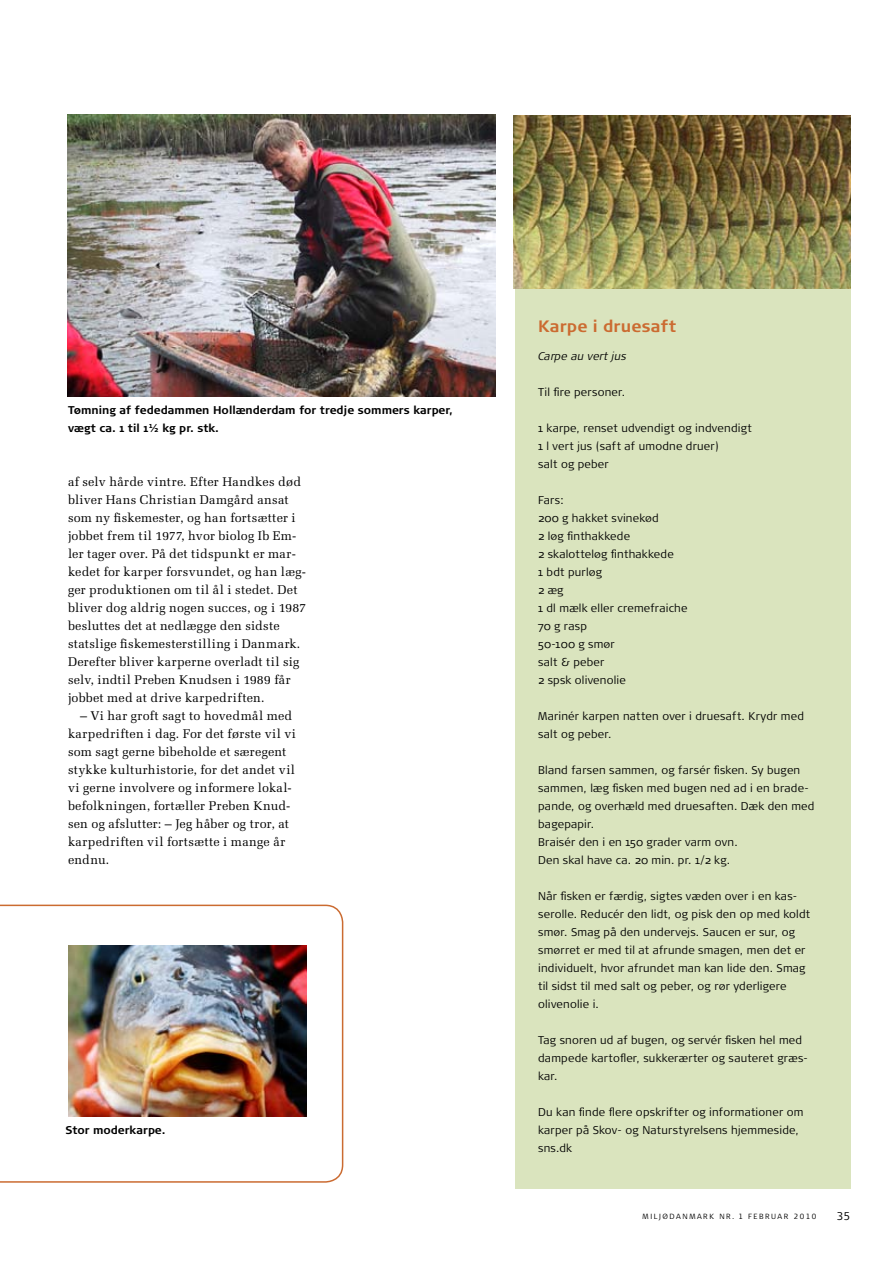
<style>
.page{position:relative;width:893px;height:1263px;background:#fff}
.page>*{position:absolute;margin:0;border:0;box-sizing:border-box;transform-origin:0 0}
.t1{font:700 16.5px "Signa Normal";letter-spacing:.005em;color:#cb6b31}
.t2{font:12.6px/18px "Melior";letter-spacing:.015em;color:#000}
.t3{font:300 11.25px/18px "Signa Normal";letter-spacing:.02em;color:#000}
.t4{font:700 11.25px/18px "Signa Normal";color:#000}
.t5{font:italic 300 11.25px "Signa Normal";letter-spacing:.015em;color:#000}
.t6{font:300 11.25px "Signa Column";color:#000}
.t7{font:300 7.5px "Signa Column";letter-spacing:.2em;color:#000}
.t8{font:300 7.5px "Signa Normal";letter-spacing:.23em;color:#000}
.s1{font-family:"Signa Normal"}
</style>
<div class="page">
<div style="left:514px;top:288px;width:336px;height:900px;background:#dae4be"></div>
<img style="left:514px;top:116px;width:336px;height:172px">
<img style="left:0;top:905px;width:343px;height:278px">
<img style="left:68px;top:115px;width:428px;height:281px">
<p class="t4" style="left:68px;top:401px;width:386px">Tømning af fededammen Hollænderdam for tredje sommers karper, vægt ca. 1 til 1½ kg pr. stk.</p>
<p class="t2" style="left:68px;top:473px;width:240px">af selv hårde vintre. Efter Handkes død bliver Hans Christian Damgård ansat som ny fiskemester, og han fortsætter i jobbet frem til 1977, hvor biolog Ib Em&shy;ler tager over. På det tidspunkt er mar&shy;kedet for karper forsvundet, og han læg&shy;ger produktionen om til ål i stedet. Det bliver dog aldrig nogen succes, og i 1987 besluttes det at nedlægge den sidste statslige fiskemesterstilling i Danmark.<br>Derefter bliver karperne overladt til sig selv, indtil Preben Knudsen i 1989 får jobbet med at drive karpedriften.</p>
<p class="t2" style="left:68px;top:707px;width:230px;text-indent:12px">– Vi har groft sagt to hovedmål med karpedriften i dag. For det første vil vi som sagt gerne bibeholde et særegent stykke kulturhistorie, for det andet vil vi gerne involvere og informere lokal&shy;befolkningen, fortæller Preben Knud&shy;sen og afslutter: – Jeg håber og tror, at karpedriften vil fortsætte i mange år endnu.</p>
<p class="t4" style="left:66px;top:1121px;width:102px">Stor moderkarpe.</p>
<h1 class="t1" style="left:538px;top:316px;width:140px">Karpe i druesaft</h1>
<p class="t5" style="left:538px;top:350px;width:90px">Carpe au vert jus</p>
<p class="t3" style="left:538px;top:383px;width:89px">Til fire personer.</p>
<p class="t3" style="left:538px;top:419px;width:215px">1 karpe, renset udvendigt og indvendigt<br>1 l vert jus (saft af umodne druer)<br>salt og peber</p>
<p class="t3" style="left:538px;top:491px;width:151px">Fars:<br>200 g hakket svinekød<br>2 løg finthakkede<br>2 skalotteløg finthakkede<br>1 bdt purløg<br>2 æg<br>1 dl mælk eller cremefraiche<br>70 g rasp<br>50-100 g smør<br>salt &amp; peber<br>2 spsk olivenolie</p>
<p class="t3" style="left:538px;top:707px;width:267px">Marinér karpen natten over i druesaft. Krydr med salt og peber.</p>
<p class="t3" style="left:538px;top:761px;width:278px">Bland farsen sammen, og farsér fisken. Sy bugen sammen, læg fisken med bugen ned ad i en brade&shy;pande, og overhæld med druesaften. Dæk den med bagepapir.<br>Braisér den i en 150 grader varm ovn.<br>Den skal have ca. 20 min. pr. 1/2 kg.</p>
<p class="t3" style="left:538px;top:887px;width:274px">Når fisken er færdig, sigtes væden over i en kas&shy;serolle. Reducér den lidt, og pisk den op med koldt smør. Smag på den undervejs. Saucen er sur, og smørret er med til at afrunde smagen, men det er individuelt, hvor afrundet man kan lide den. Smag til sidst til med salt og peber, og rør yderligere olivenolie i.</p>
<p class="t3" style="left:538px;top:1031px;width:271px">Tag snoren ud af bugen, og servér fisken hel med dampede kartofler, sukkerærter og sauteret græs&shy;kar.</p>
<p class="t3" style="left:538px;top:1103px;width:267px">Du kan finde flere opskrifter og informationer om karper på Skov- og Naturstyrelsens hjemmeside, sns.dk</p>
<p class="t8" style="left:643px;top:1212px;width:54px">Mi ljøDanmark</p>
<p class="t7" style="left:719px;top:1212px;width:99px"><span class="s1">nr .</span> 1 FEBRUAR 2010</p>
<p class="t6" style="left:837px;top:1209px;width:15px">35</p>
</div>
